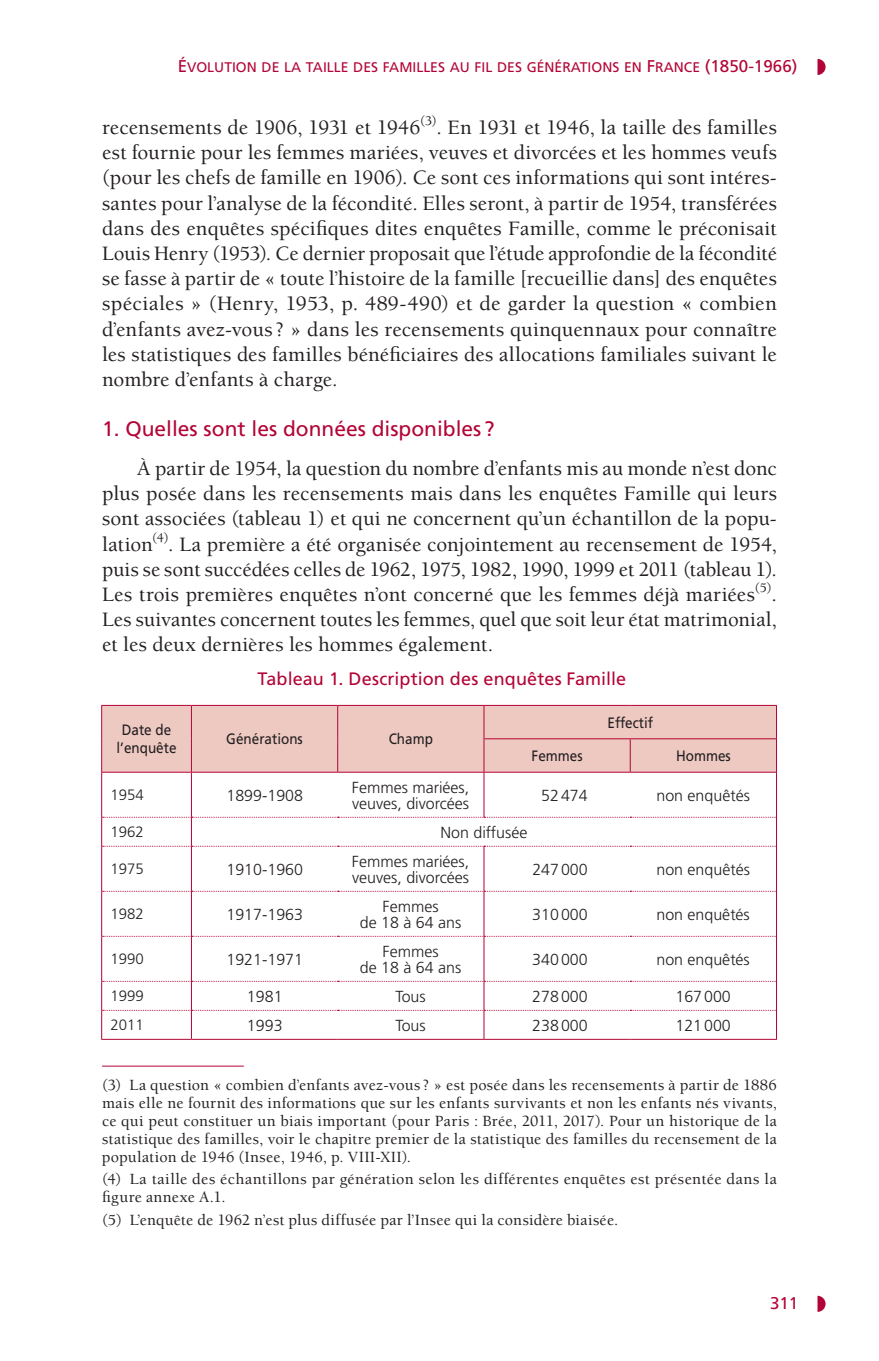
<style>
.page{position:relative;width:879px;height:1361px;background:#fff}
.page>*{position:absolute;margin:0;border:0;box-sizing:border-box;transform-origin:0 0}
.t1{font:500 21px/25.2px "Berkeley Std";letter-spacing:.005em;color:#231f20;text-align:justify}
.t2{font:21px "Frutiger LT Std";color:#b30437}
.t3{font:18px "Frutiger LT Std";letter-spacing:.005em;color:#b30437}
.t4{font:17px "Frutiger LT Std Roman SC820";color:#b30437}
.t5{font:500 16px/18px "Berkeley Std";letter-spacing:.02em;color:#231f20;text-align:justify}
.t6{font:300 16px/16px "Frutiger LT Std";color:#231f20}
.t7{font:15px/18px "Frutiger LT Std";color:#231f20;text-align:center;scale:.9 1}
.t8{font:300 15px "Frutiger LT Std";color:#231f20}
.t9{font:14px "Frutiger LT Std Roman SC820";color:#b30437}
.s1{font-size:17px}
</style>
<div class="page">
<hr style="left:102px;top:1065px;width:142px;height:1px;background:#b30437">
<div style="left:102px;top:706px;width:674px;height:66px;background:#eec9c2"></div>
<hr style="left:101px;top:772px;width:1px;height:45px;background:#b30437">
<hr style="left:191px;top:772px;width:1px;height:45px;background:#b30437">
<hr style="left:483px;top:772px;width:1px;height:45px;background:#b30437">
<hr style="left:776px;top:772px;width:1px;height:45px;background:#b30437">
<hr style="left:101px;top:846px;width:1px;height:45px;background:#b30437">
<hr style="left:191px;top:846px;width:1px;height:45px;background:#b30437">
<hr style="left:483px;top:846px;width:1px;height:45px;background:#b30437">
<hr style="left:776px;top:846px;width:1px;height:45px;background:#b30437">
<hr style="left:101px;top:891px;width:1px;height:45px;background:#b30437">
<hr style="left:191px;top:891px;width:1px;height:45px;background:#b30437">
<hr style="left:483px;top:891px;width:1px;height:45px;background:#b30437">
<hr style="left:776px;top:891px;width:1px;height:45px;background:#b30437">
<hr style="left:101px;top:936px;width:1px;height:45px;background:#b30437">
<hr style="left:191px;top:936px;width:1px;height:45px;background:#b30437">
<hr style="left:483px;top:936px;width:1px;height:45px;background:#b30437">
<hr style="left:776px;top:936px;width:1px;height:45px;background:#b30437">
<hr style="left:101px;top:1039px;width:90px;height:1px;background:#b30437">
<hr style="left:191px;top:1039px;width:147px;height:1px;background:#b30437">
<hr style="left:338px;top:1039px;width:146px;height:1px;background:#b30437">
<hr style="left:484px;top:1039px;width:146px;height:1px;background:#b30437">
<hr style="left:630px;top:1039px;width:147px;height:1px;background:#b30437">
<hr style="left:630px;top:739px;width:1px;height:33px;background:#b30437">
<hr style="left:776px;top:739px;width:1px;height:33px;background:#b30437">
<hr style="left:484px;top:772px;width:146px;height:1px;background:#b30437">
<hr style="left:630px;top:772px;width:146px;height:1px;background:#b30437">
<hr style="left:776px;top:706px;width:1px;height:33px;background:#b30437">
<hr style="left:484px;top:738px;width:146px;height:1px;background:#b30437">
<hr style="left:630px;top:738px;width:146px;height:1px;background:#b30437">
<hr style="left:483px;top:706px;width:1px;height:33px;background:#b30437">
<hr style="left:483px;top:739px;width:1px;height:33px;background:#b30437">
<hr style="left:338px;top:772px;width:146px;height:1px;background:#b30437">
<hr style="left:337px;top:706px;width:1px;height:33px;background:#b30437">
<hr style="left:337px;top:739px;width:1px;height:33px;background:#b30437">
<hr style="left:191px;top:772px;width:147px;height:1px;background:#b30437">
<hr style="left:101px;top:706px;width:1px;height:33px;background:#b30437">
<hr style="left:191px;top:706px;width:1px;height:33px;background:#b30437">
<hr style="left:101px;top:739px;width:1px;height:33px;background:#b30437">
<hr style="left:191px;top:739px;width:1px;height:33px;background:#b30437">
<hr style="left:102px;top:772px;width:89px;height:1px;background:#b30437">
<hr style="left:101px;top:705px;width:90px;height:1px;background:#b30437">
<hr style="left:191px;top:705px;width:147px;height:1px;background:#b30437">
<hr style="left:338px;top:705px;width:146px;height:1px;background:#b30437">
<hr style="left:484px;top:705px;width:146px;height:1px;background:#b30437">
<hr style="left:630px;top:705px;width:147px;height:1px;background:#b30437">
<svg style="left:101px;top:817px;width:676px;height:30px"></svg>
<svg style="left:102px;top:891px;width:674px;height:1px"></svg>
<svg style="left:102px;top:936px;width:674px;height:1px"></svg>
<svg style="left:101px;top:981px;width:676px;height:58px"></svg>
<svg style="left:817px;top:59px;width:8px;height:16px"></svg>
<svg style="left:817px;top:1295px;width:8px;height:17px"></svg>
<p class="t9" style="left:178px;top:59px;width:621px"><span class="s1">É</span>VOLUTION DE LA TAILLE DES FAMILLES AU FIL DES GÉNÉRATIONS EN <span class="s1">F</span>RANCE <span class="s1">(1850-1966)</span></p>
<p class="t1" style="left:102px;top:115px;width:676px">recensements de 1906, 1931 et 1946<sup>(3)</sup>. En 1931 et 1946, la taille des familles est fournie pour les femmes mariées, veuves et divorcées et les hommes veufs (pour les chefs de famille en 1906). Ce sont ces informations qui sont intéres&shy;santes pour l’analyse de la fécondité. Elles seront, à partir de 1954, transférées dans des enquêtes spécifiques dites enquêtes Famille, comme le préconisait Louis Henry (1953). Ce dernier proposait que l’étude approfondie de la fécondité se fasse à partir de « toute l’histoire de la famille [recueillie dans] des enquêtes spéciales » (Henry, 1953, p. 489-490) et de garder la question « combien d’enfants avez-vous ? » dans les recensements quinquennaux pour connaître les statistiques des familles bénéficiaires des allocations familiales suivant le nombre d’enfants à charge.</p>
<p class="t2" style="left:102px;top:416px;width:394px">1. Quelles sont les données disponibles ?</p>
<p class="t1" style="left:102px;top:456px;width:676px;text-indent:35px">À partir de 1954, la question du nombre d’enfants mis au monde n’est donc plus posée dans les recensements mais dans les enquêtes Famille qui leurs sont associées (tableau 1) et qui ne concernent qu’un échantillon de la popu&shy;lation<sup>(4)</sup>. La première a été organisée conjointement au recensement de 1954, puis se sont succédées celles de 1962, 1975, 1982, 1990, 1999 et 2011 (tableau 1).<br>Les trois premières enquêtes n’ont concerné que les femmes déjà mariées<sup>(5)</sup>.<br>Les suivantes concernent toutes les femmes, quel que soit leur état matrimonial, et les deux dernières les hommes également.</p>
<p class="t3" style="left:258px;top:668px;width:370px">Tableau 1. Description des enquêtes Famille</p>
<p class="t7" style="left:117px;top:721px;width:68px">Date de l’enquête</p>
<p class="t7" style="left:226px;top:730px;width:87px">Générations</p>
<p class="t7" style="left:389px;top:730px;width:51px">Champ</p>
<p class="t7" style="left:607px;top:713px;width:52px">Effectif</p>
<p class="t7" style="left:531px;top:747px;width:58px">Femmes</p>
<p class="t7" style="left:676px;top:747px;width:62px">Hommes</p>
<p class="t8" style="left:111px;top:786px;width:35px">1954</p>
<p class="t6" style="left:226px;top:787px;width:78px">1899-1908</p>
<p class="t6" style="left:352px;top:779px;width:119px">Femmes mariées, veuves, divorcées</p>
<p class="t6" style="left:541px;top:787px;width:48px">52474</p>
<p class="t6" style="left:656px;top:787px;width:95px">non enquêtés</p>
<p class="t8" style="left:111px;top:823px;width:35px">1962</p>
<p class="t6" style="left:440px;top:824px;width:88px">Non diffusée</p>
<p class="t8" style="left:111px;top:860px;width:35px">1975</p>
<p class="t6" style="left:226px;top:861px;width:78px">1910-1960</p>
<p class="t6" style="left:352px;top:853px;width:119px">Femmes mariées, veuves, divorcées</p>
<p class="t6" style="left:532px;top:861px;width:57px">247000</p>
<p class="t6" style="left:656px;top:861px;width:95px">non enquêtés</p>
<p class="t8" style="left:111px;top:905px;width:35px">1982</p>
<p class="t6" style="left:226px;top:906px;width:78px">1917-1963</p>
<p class="t6" style="left:360px;top:898px;width:103px;text-align:center">Femmes<br>de 18 à 64 ans</p>
<p class="t6" style="left:532px;top:906px;width:57px">310000</p>
<p class="t6" style="left:656px;top:906px;width:95px">non enquêtés</p>
<p class="t8" style="left:111px;top:951px;width:35px">1990</p>
<p class="t6" style="left:226px;top:951px;width:78px">1921-1971</p>
<p class="t6" style="left:360px;top:943px;width:103px;text-align:center">Femmes<br>de 18 à 64 ans</p>
<p class="t6" style="left:532px;top:951px;width:57px">340000</p>
<p class="t6" style="left:656px;top:951px;width:95px">non enquêtés</p>
<p class="t8" style="left:111px;top:988px;width:35px">1999</p>
<p class="t6" style="left:247px;top:988px;width:37px">1981</p>
<p class="t6" style="left:395px;top:988px;width:32px">Tous</p>
<p class="t6" style="left:532px;top:988px;width:57px">278000</p>
<p class="t6" style="left:675px;top:988px;width:57px">167000</p>
<p class="t8" style="left:111px;top:1017px;width:35px">2011</p>
<p class="t6" style="left:247px;top:1017px;width:37px">1993</p>
<p class="t6" style="left:395px;top:1017px;width:32px">Tous</p>
<p class="t6" style="left:532px;top:1017px;width:57px">238000</p>
<p class="t6" style="left:675px;top:1017px;width:57px">121000</p>
<p class="t5" style="left:102px;top:1076px;width:676px">(3) La question « combien d’enfants avez-vous? » est posée dans les recensements à partir de 1886 mais elle ne fournit des informations que sur les enfants survivants et non les enfants nés vivants, ce qui peut constituer un biais important (pour Paris : Brée, 2011, 2017). Pour un historique de la statistique des familles, voir le chapitre premier de la statistique des familles du recensement de la population de 1946 (Insee, 1946, p. VIII-XII).</p>
<p class="t5" style="left:102px;top:1170px;width:676px">(4) La taille des échantillons par génération selon les différentes enquêtes est présentée dans la figure annexe A.1.</p>
<p class="t5" style="left:102px;top:1211px;width:518px">(5) L’enquête de 1962 n’est plus diffusée par l’Insee qui la considère biaisée.</p>
<p class="t4" style="left:770px;top:1292px;width:30px">311</p>
</div>
